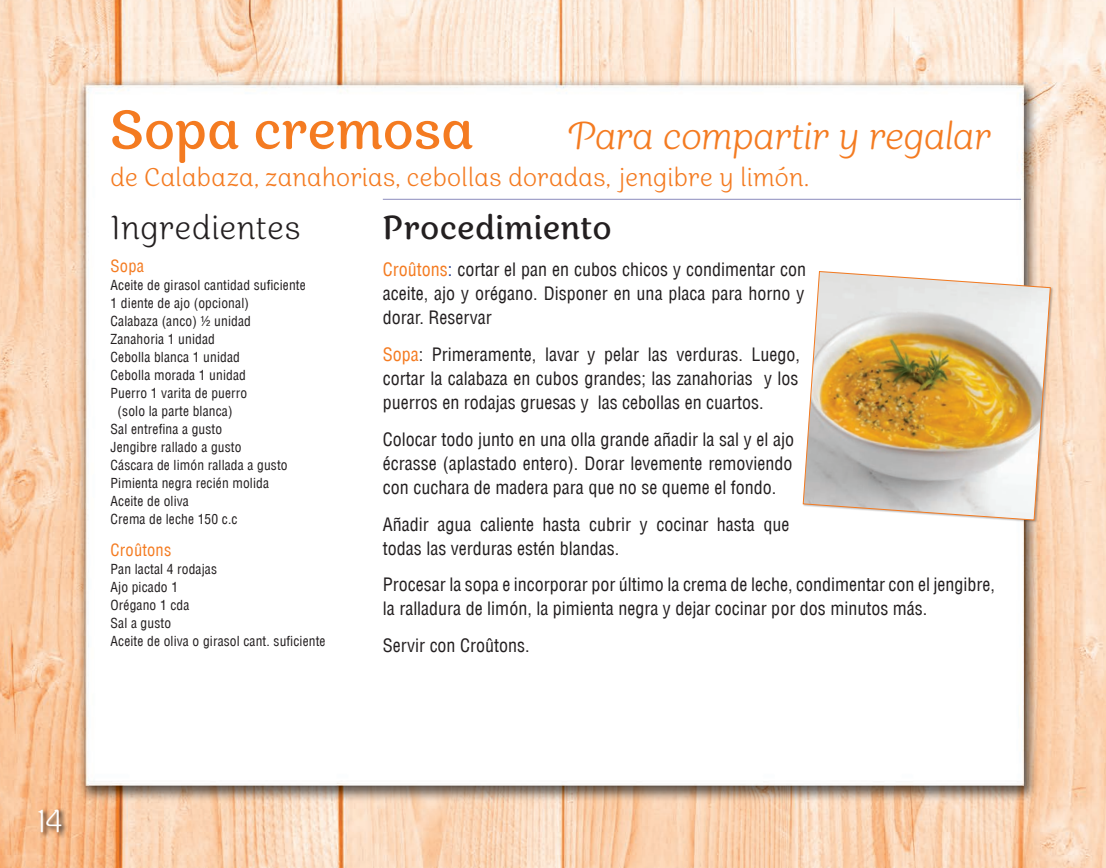
<style>
.page{position:relative;width:1106px;height:868px;background:#fff}
.page>*{position:absolute;margin:0;border:0;box-sizing:border-box;transform-origin:0 0}
.t1{font:54px "Appetite Pro Rounded";letter-spacing:.01em;color:#f47b21}
.t2{font:italic 300 37.5px "Appetite Pro Rounded";letter-spacing:.01em;color:#f47b21}
.t3{font:33px "Appetite Pro Rounded";letter-spacing:.025em;color:#231f20}
.t4{font:300 33px "Appetite Pro Rounded";letter-spacing:.02em;color:#231f20}
.t5{font:300 31.5px "Appetite Pro Rounded";color:#fff}
.t6{font:300 25.5px "Appetite Pro Rounded";letter-spacing:.01em;color:#f47b21}
.t7{font:condensed 18px/24px "Helvetica LT";color:#231f20;text-align:justify}
.t8{font:condensed 16.5px "Helvetica LT";letter-spacing:.01em;color:#f47b21}
.t9{font:condensed 13.5px/18px "Helvetica LT";letter-spacing:.01em;color:#231f20}
.s1{color:#f47b21}
.s2{color:#253f8e}
</style>
<div class="page">
<img style="left:0;top:0;width:1106px;height:867px">
<svg style="left:37px;top:807px;width:32px;height:32px"></svg>
<hr style="left:383px;top:199px;width:637px;height:1px;background:#8b8cbd">
<img style="left:802px;top:271px;width:249px;height:249px">
<h1 class="t1" style="left:111px;top:98px;width:364px">Sopa cremosa</h1>
<h2 class="t2" style="left:568px;top:114px;width:423px">Para compartir y regalar</h2>
<h3 class="t6" style="left:111px;top:163px;width:699px">de Calabaza, zanahorias, cebollas doradas, jengibre y limón.</h3>
<h3 class="t4" style="left:111px;top:209px;width:191px">Ingredientes</h3>
<p class="t8" style="left:111px;top:255px;width:35px">Sopa</p>
<p class="t9" style="left:111px;top:275px;width:197px">Aceite de girasol cantidad suficiente</p>
<p class="t9" style="left:111px;top:293px;width:140px">1 diente de ajo (opcional)</p>
<p class="t9" style="left:111px;top:311px;width:142px">Calabaza (anco) ½ unidad</p>
<p class="t9" style="left:111px;top:329px;width:106px">Zanahoria 1 unidad</p>
<p class="t9" style="left:111px;top:347px;width:131px">Cebolla blanca 1 unidad</p>
<p class="t9" style="left:111px;top:365px;width:137px">Cebolla morada 1 unidad</p>
<p class="t9" style="left:111px;top:383px;width:138px">Puerro 1 varita de puerro</p>
<p class="t9" style="left:118px;top:401px;width:116px">(solo la parte blanca)</p>
<p class="t9" style="left:111px;top:419px;width:113px">Sal entrefina a gusto</p>
<p class="t9" style="left:111px;top:437px;width:132px">Jengibre rallado a gusto</p>
<p class="t9" style="left:111px;top:455px;width:178px">Cáscara de limón rallada a gusto</p>
<p class="t9" style="left:111px;top:473px;width:160px">Pimienta negra recién molida</p>
<p class="t9" style="left:111px;top:491px;width:80px">Aceite de oliva</p>
<p class="t9" style="left:111px;top:509px;width:128px">Crema de leche 150 c.c</p>
<p class="t8" style="left:111px;top:539px;width:62px">Croûtons</p>
<p class="t9" style="left:111px;top:560px;width:216px">Pan lactal 4 rodajas<br>Ajo picado 1<br>Orégano 1 cda<br>Sal a gusto<br>Aceite de oliva o girasol cant. suficiente</p>
<h3 class="t3" style="left:383px;top:209px;width:230px">Procedimiento</h3>
<p class="t7" style="left:383px;top:257px;width:425px"><span class="s1">Croûtons</span><span class="s2">:</span> cortar el pan en cubos chicos y condimentar con aceite, ajo y orégano. Disponer en una placa para horno y dorar. Reservar</p>
<p class="t7" style="left:383px;top:342px;width:419px"><span class="s1">Sopa</span>: Primeramente, lavar y pelar las verduras. Luego, cortar la calabaza en cubos grandes; las zanahorias y los puerros en rodajas gruesas y las cebollas en cuartos.</p>
<p class="t7" style="left:383px;top:427px;width:413px">Colocar todo junto en una olla grande añadir la sal y el ajo écrasse (aplastado entero). Dorar levemente removiendo con cuchara de madera para que no se queme el fondo.</p>
<p class="t7" style="left:383px;top:512px;width:408px">Añadir agua caliente hasta cubrir y cocinar hasta que todas las verduras estén blandas.</p>
<p class="t7" style="left:383px;top:572px;width:614px">Procesar la sopa e incorporar por último la crema de leche, condimentar con el jengibre, la ralladura de limón, la pimienta negra y dejar cocinar por dos minutos más.</p>
<p class="t7" style="left:383px;top:633px;width:148px">Servir con Croûtons.</p>
<h3 class="t5" style="left:38px;top:802px;width:26px">14</h3>
</div>
